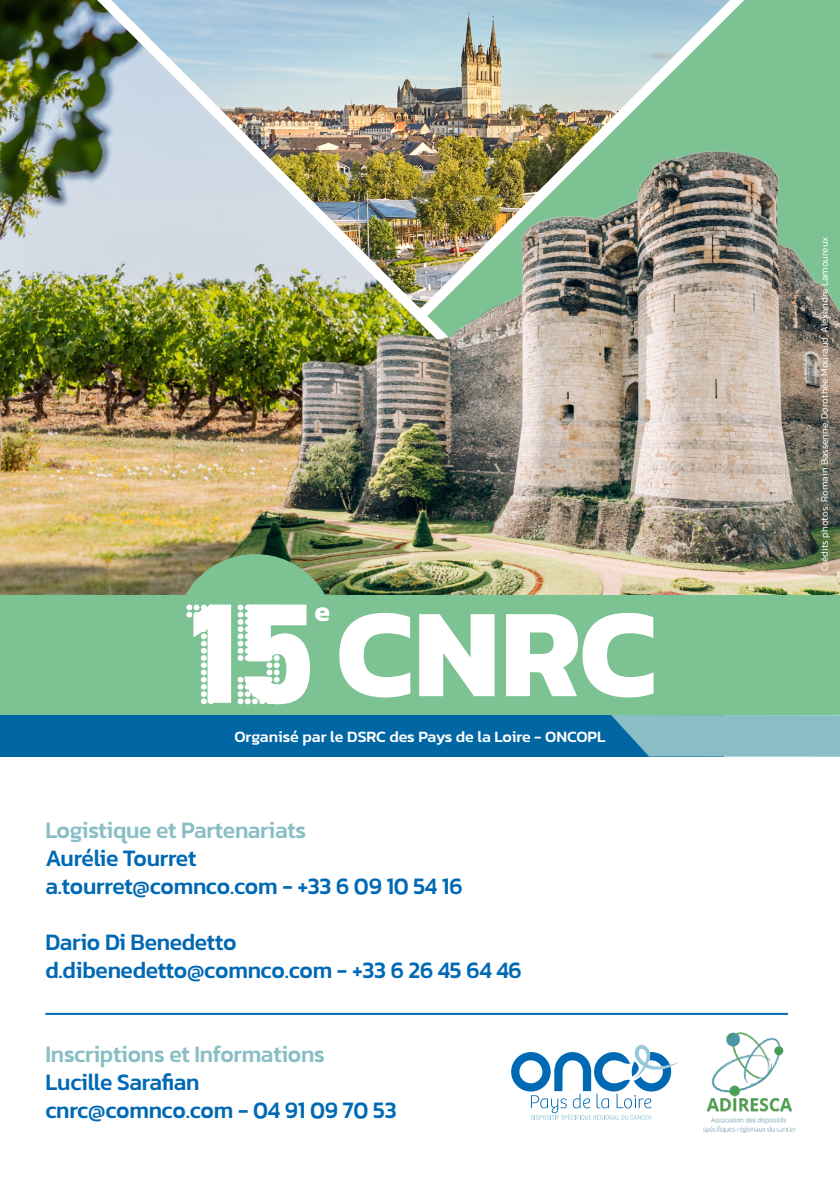
<style>
.page{position:relative;width:840px;height:1191px;background:#fff}
.page>*{position:absolute;margin:0;border:0;box-sizing:border-box;transform-origin:0 0}
.t1{font:500 24px/28px "Kanit";letter-spacing:-.01em;color:#0069b4;scale:.95 1}
.t2{font:500 24px "Kanit";letter-spacing:-.01em;color:#88bec4;scale:.95 1}
.t3{font:500 16px "Kanit";color:#fff}
.t4{font:300 10px "Kanit";color:#fff}
</style>
<div class="page">
<svg style="left:691px;top:0;width:148px;height:76px"></svg>
<img style="left:0;top:0;width:691px;height:595px">
<img style="left:703px;top:1032px;width:92px;height:100px">
<div style="left:0;top:715px;width:722px;height:41px;background:#0067a4"></div>
<svg style="left:611px;top:715px;width:228px;height:41px"></svg>
<img style="left:169px;top:76px;width:670px;height:519px">
<div style="left:175px;top:554px;width:160px;height:160px;background:#7cc293;border-radius:50%"></div>
<div style="left:0;top:595px;width:839px;height:120px;background:#7cc293"></div>
<svg style="left:186px;top:604px;width:143px;height:100px"></svg>
<svg style="left:339px;top:613px;width:71px;height:84px"></svg>
<svg style="left:419px;top:614px;width:75px;height:82px"></svg>
<svg style="left:506px;top:613px;width:147px;height:84px"></svg>
<svg style="left:511px;top:1045px;width:167px;height:75px"></svg>
<hr style="left:45px;top:1013px;width:742px;height:2px;background:#0069b4">
<p class="t3" style="left:234px;top:724px;width:372px">Organisé par le DSRC des Pays de la Loire - ONCOPL</p>
<p class="t2" style="left:45px;top:812px;width:276px">Logistique et Partenariats</p>
<p class="t1" style="left:45px;top:843px;width:440px">Aurélie Tourret<br>a.tourret@comnco.com - +33 6 09 10 54 16</p>
<p class="t1" style="left:45px;top:927px;width:502px">Dario Di Benedetto d.dibenedetto@comnco.com - +33 6 26 45 64 46</p>
<p class="t2" style="left:45px;top:1036px;width:296px">Inscriptions et Informations</p>
<p class="t1" style="left:45px;top:1067px;width:371px">Lucille Sarafian<br>cnrc@comnco.com - 04 91 09 70 53</p>
<p class="t4" style="left:816px;top:571px;width:336px;rotate:-90deg">Crédits photos : Romain Bassenne, Dorothée Mouraud, Alexandre Lamoureux</p>
</div>
